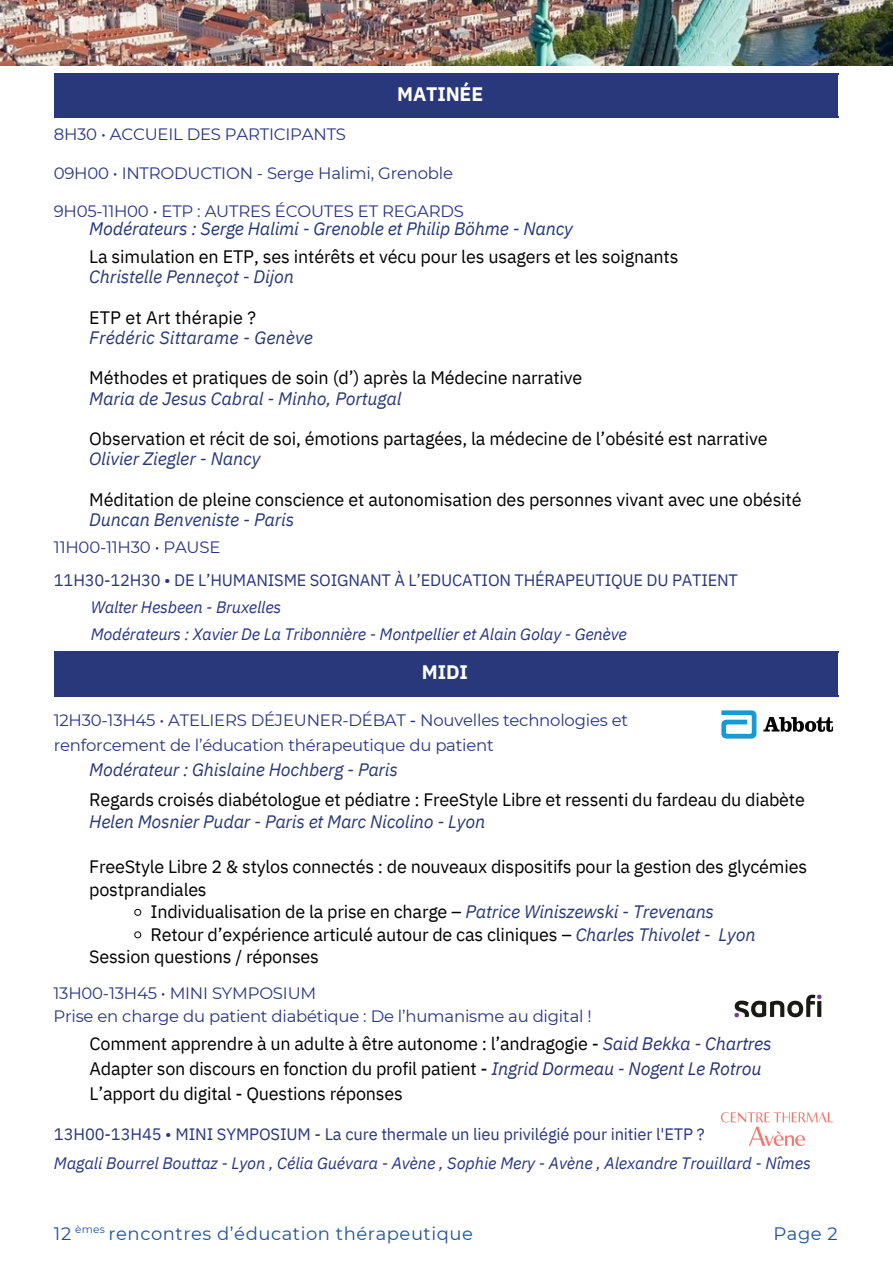
<style>
.page{position:relative;width:893px;height:1264px;background:#fff}
.page>*{position:absolute;margin:0;border:0;box-sizing:border-box;transform-origin:0 0}
.t1{font:700 19.5px "IBM Plex Sans";letter-spacing:-.01em;color:#fff}
.t2{font:18px/22.5px "IBM Plex Sans";letter-spacing:-.015em;color:#000}
.t3{font:italic 18px "IBM Plex Sans";letter-spacing:-.01em;color:#273879}
.t4{font:italic 18px "IBM Plex Sans";letter-spacing:-.015em;color:#1f377f}
.t5{font:18px "Montserrat";letter-spacing:.03em;color:#1e529e}
.t6{font:18px "IBM Plex Sans";letter-spacing:.005em;color:#000}
.t7{font:16.5px/22.5px "Montserrat";letter-spacing:-.015em;color:#283583}
.t8{font:italic 16.5px/27px "IBM Plex Sans";letter-spacing:-.015em;color:#283583}
.t9{font:16.5px "IBM Plex Sans";letter-spacing:-.01em;color:#283583}
.t10{font:10.5px "Montserrat";color:#1e529e}
.s1{font-weight:500}
.s2{font-style:italic;color:#273879}
.s3{font-style:italic;color:#283275}
</style>
<div class="page">
<img style="left:0;top:0;width:892px;height:66px">
<img style="left:721px;top:710px;width:111px;height:28px">
<div style="left:55px;top:652px;width:782px;height:43px;background:#28387b"></div>
<hr style="left:54px;top:651px;width:784px;height:2px;background:#28387b">
<hr style="left:54px;top:653px;width:2px;height:42px;background:#28387b">
<hr style="left:836px;top:653px;width:2px;height:42px;background:#28387b">
<hr style="left:54px;top:695px;width:784px;height:1px;background:#28387b">
<div style="left:55px;top:74px;width:782px;height:43px;background:#28387b"></div>
<hr style="left:54px;top:73px;width:784px;height:2px;background:#28387b">
<hr style="left:54px;top:75px;width:2px;height:41px;background:#28387b">
<hr style="left:836px;top:75px;width:2px;height:41px;background:#28387b">
<hr style="left:54px;top:116px;width:784px;height:2px;background:#28387b">
<img style="left:734px;top:994px;width:88px;height:24px">
<svg style="left:134px;top:908px;width:7px;height:7px"></svg>
<svg style="left:134px;top:931px;width:7px;height:7px"></svg>
<img style="left:721px;top:1112px;width:111px;height:33px">
<p class="t1" style="left:397px;top:81px;width:87px">MATINÉE</p>
<p class="t7" style="left:54px;top:123px;width:294px">8H30 • ACCUEIL DES PARTICIPANTS</p>
<p class="t7" style="left:54px;top:161px;width:401px">09H00 • INTRODUCTION - Serge Halimi, Grenoble</p>
<p class="t7" style="left:54px;top:199px;width:412px">9H05-11H00 • ETP : AUTRES ÉCOUTES ET REGARDS</p>
<p class="t4" style="left:89px;top:217px;width:485px">Modérateurs : Serge Halimi - Grenoble et Philip Böhme - Nancy</p>
<p class="t2" style="left:89px;top:245px;width:590px">La simulation en ETP, ses intérêts et vécu pour les usagers et les soignants</p>
<p class="t3" style="left:89px;top:264px;width:206px">Christelle Penneçot - Dijon</p>
<p class="t6" style="left:89px;top:305px;width:168px">ETP et Art thérapie ?</p>
<p class="t3" style="left:89px;top:325px;width:225px">Frédéric Sittarame - Genève</p>
<p class="t2" style="left:89px;top:366px;width:494px">Méthodes et pratiques de soin (d’) après la Médecine narrative</p>
<p class="t3" style="left:89px;top:386px;width:314px">Maria de Jesus Cabral - Minho, Portugal</p>
<p class="t2" style="left:89px;top:427px;width:679px">Observation et récit de soi, émotions partagées, la médecine de l’obésité est narrative</p>
<p class="t3" style="left:89px;top:447px;width:173px">Olivier Ziegler - Nancy</p>
<p class="t2" style="left:89px;top:487px;width:713px">Méditation de pleine conscience et autonomisation des personnes vivant avec une obésité</p>
<p class="t3" style="left:89px;top:507px;width:206px">Duncan Benveniste - Paris</p>
<p class="t7" style="left:54px;top:536px;width:168px">11H00-11H30 • PAUSE</p>
<p class="t9" style="left:54px;top:569px;width:685px">11H30-12H30 • DE L’HUMANISME SOIGNANT À L’EDUCATION THÉRAPEUTIQUE DU PATIENT</p>
<p class="t8" style="left:91px;top:593px;width:537px">Walter Hesbeen - Bruxelles<br>Modérateurs : Xavier De La Tribonnière - Montpellier et Alain Golay - Genève</p>
<p class="t1" style="left:422px;top:659px;width:47px">MIDI</p>
<p class="t7" style="left:54px;top:707px;width:576px;line-height:24.8px">12H30-13H45 • ATELIERS DÉJEUNER-DÉBAT <span class="s1">-</span> Nouvelles technologies et renforcement de l’éducation thérapeutique du patient</p>
<p class="t3" style="left:89px;top:757px;width:310px">Modérateur : Ghislaine Hochberg - Paris</p>
<p class="t2" style="left:89px;top:787px;width:717px">Regards croisés diabétologue et pédiatre : FreeStyle Libre et ressenti du fardeau du diabète</p>
<p class="t3" style="left:89px;top:810px;width:397px">Helen Mosnier Pudar - Paris et Marc Nicolino - Lyon</p>
<p class="t2" style="left:89px;top:855px;width:719px">FreeStyle Libre 2 &amp; stylos connectés : de nouveaux dispositifs pour la gestion des glycémies postprandiales</p>
<p class="t2" style="left:150px;top:900px;width:606px">Individualisation de la prise en charge – <span class="s2">Patrice Winiszewski - Trevenans<br></span>Retour d’expérience articulé autour de cas cliniques – <span class="s2">Charles Thivolet - Lyon</span></p>
<p class="t2" style="left:89px;top:945px;width:231px">Session questions / réponses</p>
<p class="t7" style="left:54px;top:982px;width:539px">13H00-13H45 • MINI SYMPOSIUM<br>Prise en charge du patient diabétique : De l’humanisme au digital !</p>
<p class="t2" style="left:90px;top:1031px;width:683px;line-height:24.8px">Comment apprendre à un adulte à être autonome : l’andragogie - <span class="s3">Said Bekka - Chartres<br></span>Adapter son discours en fonction du profil patient - <span class="s3">Ingrid Dormeau - Nogent Le Rotrou<br></span>L’apport du digital - Questions réponses</p>
<p class="t9" style="left:54px;top:1122px;width:652px">13H00-13H45 • MINI SYMPOSIUM - La cure thermale un lieu privilégié pour initier l'ETP ?</p>
<p class="t8" style="left:54px;top:1148px;width:758px">Magali Bourrel Bouttaz - Lyon , Célia Guévara - Avène , Sophie Mery - Avène , Alexandre Trouillard - Nîmes</p>
<p class="t10" style="left:75px;top:1223px;width:31px">èmes</p>
<p class="t5" style="left:54px;top:1221px;width:19px">12</p>
<p class="t5" style="left:108px;top:1221px;width:366px">rencontres d’éducation thérapeutique</p>
<p class="t5" style="left:773px;top:1221px;width:66px">Page 2</p>
</div>
